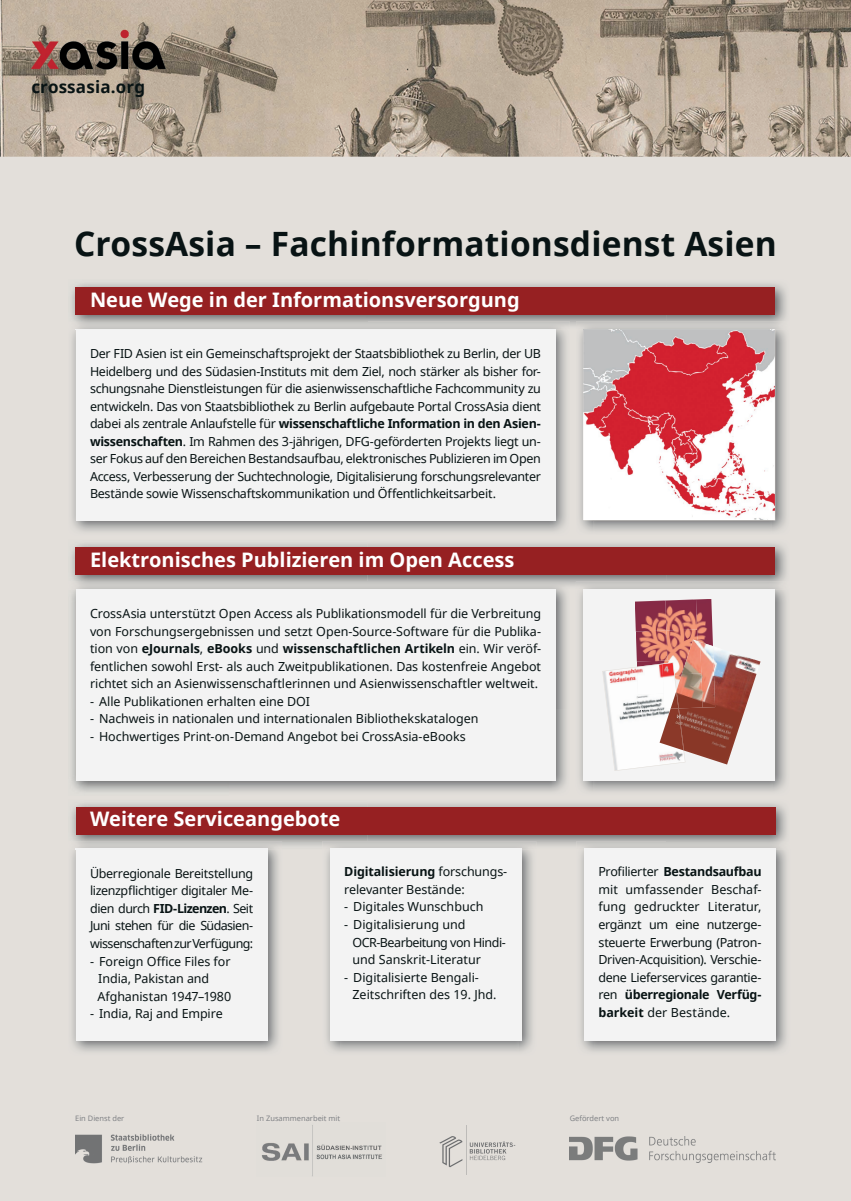
<style>
.page{position:relative;width:851px;height:1201px;background:#fff}
.page>*{position:absolute;margin:0;border:0;box-sizing:border-box;transform-origin:0 0}
.t1{font:700 33.5px "Noto Sans";letter-spacing:.005em;color:#081314}
.t2{font:700 20px "Noto Sans";color:#fff}
.t3{font:700 17px "Noto Sans";letter-spacing:.01em;color:#081314}
.t4{font:12.5px/17.5px "Noto Sans";letter-spacing:-.005em;color:#081314;text-align:justify}
.t5{font:7.5px "Noto Sans";color:#808285}
.s1{font-weight:700}
</style>
<div class="page">
<div style="left:0;top:0;width:850px;height:1200px;background:#e3dfda"></div>
<img style="left:0;top:0;width:850px;height:157px">
<img style="left:71px;top:329px;width:15px;height:203px">
<img style="left:552px;top:329px;width:15px;height:203px">
<img style="left:86px;top:520px;width:466px;height:12px">
<div style="left:76px;top:329px;width:479px;height:191px;background:#f3f3f3"></div>
<img style="left:772px;top:329px;width:15px;height:203px">
<svg style="left:583px;top:329px;width:192px;height:191px;background:#e3a0a5"></svg>
<img style="left:71px;top:283px;width:296px;height:38px">
<img style="left:367px;top:283px;width:420px;height:43px">
<img style="left:75px;top:321px;width:494px;height:8px">
<div style="left:576px;top:321px;width:211px;height:8px;background:#cac9c6"></div>
<div style="left:76px;top:287px;width:699px;height:28px;background:#962022"></div>
<img style="left:75px;top:1134px;width:128px;height:30px">
<img style="left:439px;top:1125px;width:77px;height:49px">
<img style="left:261px;top:1125px;width:121px;height:51px">
<img style="left:569px;top:1136px;width:206px;height:26px">
<img style="left:71px;top:849px;width:15px;height:203px">
<img style="left:264px;top:849px;width:15px;height:203px">
<img style="left:86px;top:1040px;width:178px;height:12px">
<div style="left:76px;top:849px;width:191px;height:191px;background:#f3f3f3"></div>
<img style="left:326px;top:850px;width:14px;height:202px">
<img style="left:518px;top:849px;width:15px;height:203px">
<img style="left:340px;top:1040px;width:178px;height:12px">
<div style="left:330px;top:849px;width:191px;height:191px;background:#f3f3f3"></div>
<img style="left:580px;top:850px;width:14px;height:202px">
<img style="left:772px;top:849px;width:15px;height:203px">
<img style="left:594px;top:1040px;width:178px;height:12px">
<div style="left:584px;top:849px;width:191px;height:191px;background:#f3f3f3"></div>
<img style="left:71px;top:803px;width:595px;height:43px">
<img style="left:666px;top:803px;width:121px;height:38px">
<img style="left:71px;top:841px;width:211px;height:8px">
<img style="left:322px;top:841px;width:214px;height:8px">
<img style="left:576px;top:841px;width:207px;height:8px">
<div style="left:76px;top:807px;width:699px;height:27px;background:#962022"></div>
<img style="left:71px;top:543px;width:716px;height:43px">
<div style="left:76px;top:547px;width:699px;height:28px;background:#962022"></div>
<img style="left:71px;top:581px;width:499px;height:211px">
<div style="left:76px;top:589px;width:479px;height:191px;background:#f3f3f3"></div>
<img style="left:579px;top:590px;width:14px;height:202px">
<img style="left:772px;top:589px;width:15px;height:203px">
<img style="left:593px;top:780px;width:179px;height:12px">
<img style="left:575px;top:581px;width:212px;height:8px">
<div style="left:583px;top:589px;width:192px;height:191px;background:#f3f3f3"></div>
<img style="left:635px;top:599px;width:61px;height:30px">
<img style="left:696px;top:599px;width:16px;height:43px">
<img style="left:635px;top:629px;width:62px;height:31px">
<img style="left:636px;top:660px;width:42px;height:2px">
<svg style="left:602px;top:662px;width:76px;height:109px"></svg>
<img style="left:678px;top:646px;width:82px;height:118px">
<img style="left:681px;top:639px;width:20px;height:34px">
<img style="left:700px;top:642px;width:15px;height:65px">
<img style="left:676px;top:673px;width:26px;height:35px">
<img style="left:659px;top:708px;width:17px;height:42px">
<img style="left:670px;top:691px;width:6px;height:17px">
<img style="left:676px;top:690px;width:8px;height:60px">
<img style="left:27px;top:27px;width:143px;height:46px">
<h3 class="t3" style="left:31px;top:75px;width:115px">crossasia.org</h3>
<h1 class="t1" style="left:74px;top:220px;width:704px">CrossAsia – Fachinformationsdienst Asien</h1>
<h2 class="t2" style="left:90px;top:285px;width:431px">Neue Wege in der Informationsversorgung</h2>
<p class="t4" style="left:90px;top:344px;width:452px">Der FID Asien ist ein Gemeinschaftsprojekt der Staatsbibliothek zu Berlin, der UB Heidelberg und des Südasien-Instituts mit dem Ziel, noch stärker als bisher for&shy;schungsnahe Dienstleistungen für die asienwissenschaftliche Fachcommunity zu entwickeln. Das von Staatsbibliothek zu Berlin aufgebaute Portal CrossAsia dient dabei als zentrale Anlaufstelle für <span class="s1">wissenschaftliche Information in den Asien&shy;wissenschaften</span>. Im Rahmen des 3-jährigen, DFG-geförderten Projekts liegt un&shy;ser Fokus auf den Bereichen Bestandsaufbau, elektronisches Publizieren im Open Access, Verbesserung der Suchtechnologie, Digitalisierung forschungsrelevanter Bestände sowie Wissenschaftskommunikation und Öffentlichkeitsarbeit.</p>
<h2 class="t2" style="left:90px;top:545px;width:426px">Elektronisches Publizieren im Open Access</h2>
<p class="t4" style="left:90px;top:604px;width:452px">CrossAsia unterstützt Open Access als Publikationsmodell für die Verbreitung von Forschungsergebnissen und setzt Open-Source-Software für die Publika&shy;tion von <span class="s1">eJournals</span>, <span class="s1">eBooks</span> und <span class="s1">wissenschaftlichen Artikeln</span> ein. Wir veröf&shy;fentlichen sowohl Erst- als auch Zweitpublikationen. Das kostenfreie Angebot richtet sich an Asienwissenschaftlerinnen und Asienwissenschaftler weltweit.</p>
<p class="t4" style="left:90px;top:692px;width:221px">- Alle Publikationen erhalten eine DOI</p>
<p class="t4" style="left:90px;top:709px;width:390px">- Nachweis in nationalen und internationalen Bibliothekskatalogen</p>
<p class="t4" style="left:90px;top:727px;width:377px">- Hochwertiges Print-on-Demand Angebot bei CrossAsia-eBooks</p>
<h2 class="t2" style="left:90px;top:805px;width:252px">Weitere Serviceangebote</h2>
<p class="t4" style="left:90px;top:864px;width:165px">Überregionale Bereitstellung lizenzpflichtiger digitaler Me&shy;dien durch <span class="s1">FID-Lizenzen</span>. Seit Juni stehen für die Südasien&shy;wissenschaften zur Verfügung:</p>
<p class="t4" style="left:98px;top:951px;width:135px;text-align:left;text-indent:-8px">- Foreign Office Files for<br>India, Pakistan and<br>Afghanistan 1947–1980</p>
<p class="t4" style="left:90px;top:1004px;width:134px">- India, Raj and Empire</p>
<p class="t4" style="left:344px;top:863px;width:164px"><span class="s1">Digitalisierung</span> forschungs&shy;relevanter Bestände:</p>
<p class="t4" style="left:344px;top:898px;width:141px">- Digitales Wunschbuch</p>
<p class="t4" style="left:352px;top:915px;width:155px;text-align:left;text-indent:-8px">- Digitalisierung und<br>OCR-Bearbeitung von Hindi&shy;und Sanskrit-Literatur</p>
<p class="t4" style="left:352px;top:968px;width:145px;text-indent:-8px">- Digitalisierte Bengali-<br>Zeitschriften des 19. Jhd.</p>
<p class="t4" style="left:598px;top:863px;width:165px">Profilierter <span class="s1">Bestandsaufbau </span>mit umfassender Beschaf&shy;fung gedruckter Literatur, ergänzt um eine nutzerge&shy;steuerte Erwerbung (Patron-Driven-Acquisition). Verschie&shy;dene Lieferservices garantie&shy;ren <span class="s1">überregionale Verfüg&shy;barkeit</span> der Bestände.</p>
<p class="t5" style="left:75px;top:1112px;width:51px">Ein Dienst der</p>
<p class="t5" style="left:257px;top:1112px;width:85px">In Zusammenarbeit mit</p>
<p class="t5" style="left:569px;top:1112px;width:51px">Gefördert von</p>
</div>
